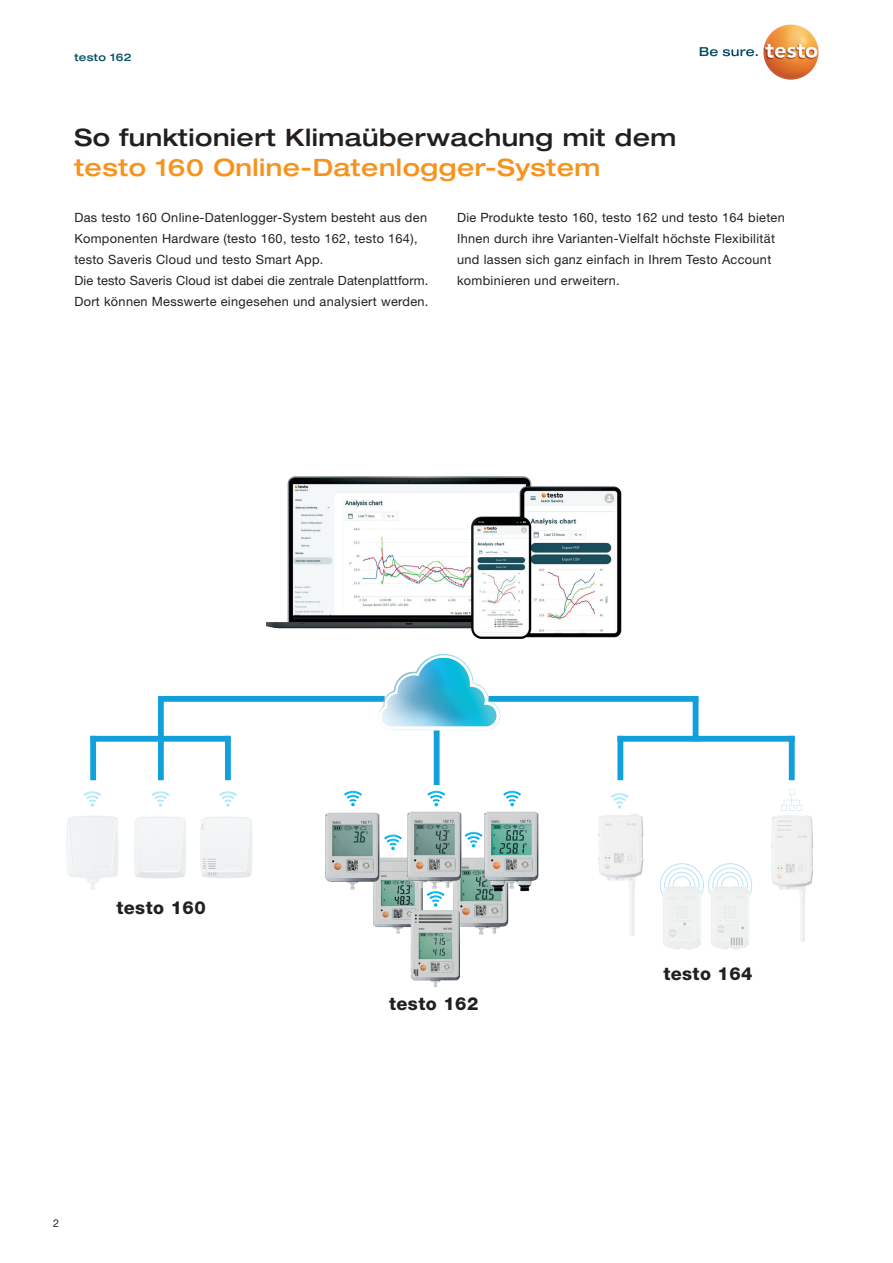
<style>
.page{position:relative;width:893px;height:1263px;background:#fff}
.page>*{position:absolute;margin:0;border:0;box-sizing:border-box;transform-origin:0 0}
.t1{font:500 expanded 24px "Helvetica Neue LTW1 G";letter-spacing:.02em;color:#231f20}
.t2{font:500 expanded 24px "Helvetica Neue LTW1 G";letter-spacing:.02em;color:#f7931d}
.t3{font:800 18px "Helvetica Neue LTW1 G";letter-spacing:.025em;color:#231f20}
.t4{font:12.75px/21px "Helvetica Neue LTW1 G";letter-spacing:.025em;color:#231f20}
.t5{font:10.8px "Helvetica Neue LTW1 G";color:#231f20}
.t6{font:500 expanded 10.5px "Helvetica Neue LTW1 G";letter-spacing:.025em;color:#074f64}
</style>
<div class="page">
<svg style="left:700px;top:47px;width:58px;height:9px"></svg>
<img style="left:763px;top:24px;width:56px;height:56px;border-radius:28px">
<div style="left:158px;top:696px;width:227px;height:6px;background:#12a0db"></div>
<div style="left:434px;top:730px;width:6px;height:55px;background:#12a0db"></div>
<div style="left:789px;top:736px;width:6px;height:44px;background:#12a0db"></div>
<img style="left:66px;top:816px;width:53px;height:74px">
<img style="left:200px;top:817px;width:53px;height:61px">
<div style="left:617px;top:736px;width:6px;height:44px;background:#12a0db"></div>
<div style="left:488px;top:696px;width:210px;height:6px;background:#12a0db"></div>
<img style="left:598px;top:808px;width:46px;height:128px">
<img style="left:745px;top:815px;width:69px;height:127px">
<div style="left:617px;top:736px;width:178px;height:6px;background:#12a0db"></div>
<div style="left:693px;top:698px;width:5px;height:43px;background:#12a0db"></div>
<div style="left:225px;top:736px;width:6px;height:44px;background:#12a0db"></div>
<div style="left:90px;top:736px;width:6px;height:44px;background:#12a0db"></div>
<div style="left:90px;top:736px;width:140px;height:6px;background:#12a0db"></div>
<div style="left:158px;top:696px;width:6px;height:84px;background:#12a0db"></div>
<img style="left:373px;top:892px;width:54px;height:36px">
<img style="left:453px;top:892px;width:56px;height:43px">
<img style="left:391px;top:903px;width:89px;height:85px">
<img style="left:325px;top:812px;width:70px;height:81px">
<img style="left:392px;top:806px;width:77px;height:86px">
<img style="left:469px;top:806px;width:70px;height:86px">
<img style="left:266px;top:476px;width:356px;height:163px">
<div style="left:780px;top:789px;width:23px;height:22px;background:#fff;opacity:.5"></div>
<svg style="left:781px;top:789px;width:21px;height:21px"></svg>
<svg style="left:83px;top:791px;width:18px;height:16px"></svg>
<svg style="left:152px;top:791px;width:17px;height:16px"></svg>
<svg style="left:219px;top:791px;width:18px;height:16px"></svg>
<svg style="left:611px;top:793px;width:18px;height:15px"></svg>
<svg style="left:384px;top:834px;width:18px;height:16px"></svg>
<svg style="left:465px;top:832px;width:18px;height:15px"></svg>
<svg style="left:427px;top:891px;width:18px;height:16px"></svg>
<svg style="left:344px;top:791px;width:18px;height:15px"></svg>
<svg style="left:503px;top:791px;width:18px;height:15px"></svg>
<svg style="left:427px;top:791px;width:18px;height:15px"></svg>
<div style="left:660px;top:863px;width:44px;height:44px;border:1px solid #12a0db;border-radius:50%"></div>
<div style="left:664px;top:868px;width:35px;height:35px;border:1px solid #12a0db;border-radius:50%"></div>
<div style="left:708px;top:863px;width:44px;height:44px;border:1px solid #12a0db;border-radius:50%"></div>
<div style="left:712px;top:868px;width:36px;height:35px;border:1px solid #12a0db;border-radius:50%"></div>
<img style="left:635px;top:871px;width:48px;height:79px">
<img style="left:683px;top:871px;width:94px;height:78px">
<img style="left:365px;top:654px;width:150px;height:90px">
<p class="t6" style="left:74px;top:51px;width:59px">testo 162</p>
<h1 class="t1" style="left:74px;top:122px;width:603px">So funktioniert Klimaüberwachung mit dem</h1>
<h1 class="t2" style="left:74px;top:152px;width:527px">testo 160 Online-Datenlogger-System</h1>
<p class="t4" style="left:74px;top:207px;width:356px">Das testo 160 Online-Datenlogger-System besteht aus den Komponenten Hardware (testo 160, testo 162, testo 164), testo Saveris Cloud und testo Smart App.<br>Die testo Saveris Cloud ist dabei die zentrale Datenplattform.<br>Dort können Messwerte eingesehen und analysiert werden.</p>
<p class="t4" style="left:457px;top:207px;width:329px">Die Produkte testo 160, testo 162 und testo 164 bieten Ihnen durch ihre Varianten-Vielfalt höchste Flexibilität und lassen sich ganz einfach in Ihrem Testo Account kombinieren und erweitern.</p>
<h2 class="t3" style="left:116px;top:897px;width:91px">testo 160</h2>
<p class="t5" style="left:53px;top:1217px;width:8px">2</p>
<h2 class="t3" style="left:389px;top:993px;width:91px">testo 162</h2>
<h2 class="t3" style="left:663px;top:962px;width:91px">testo 164</h2>
</div>
